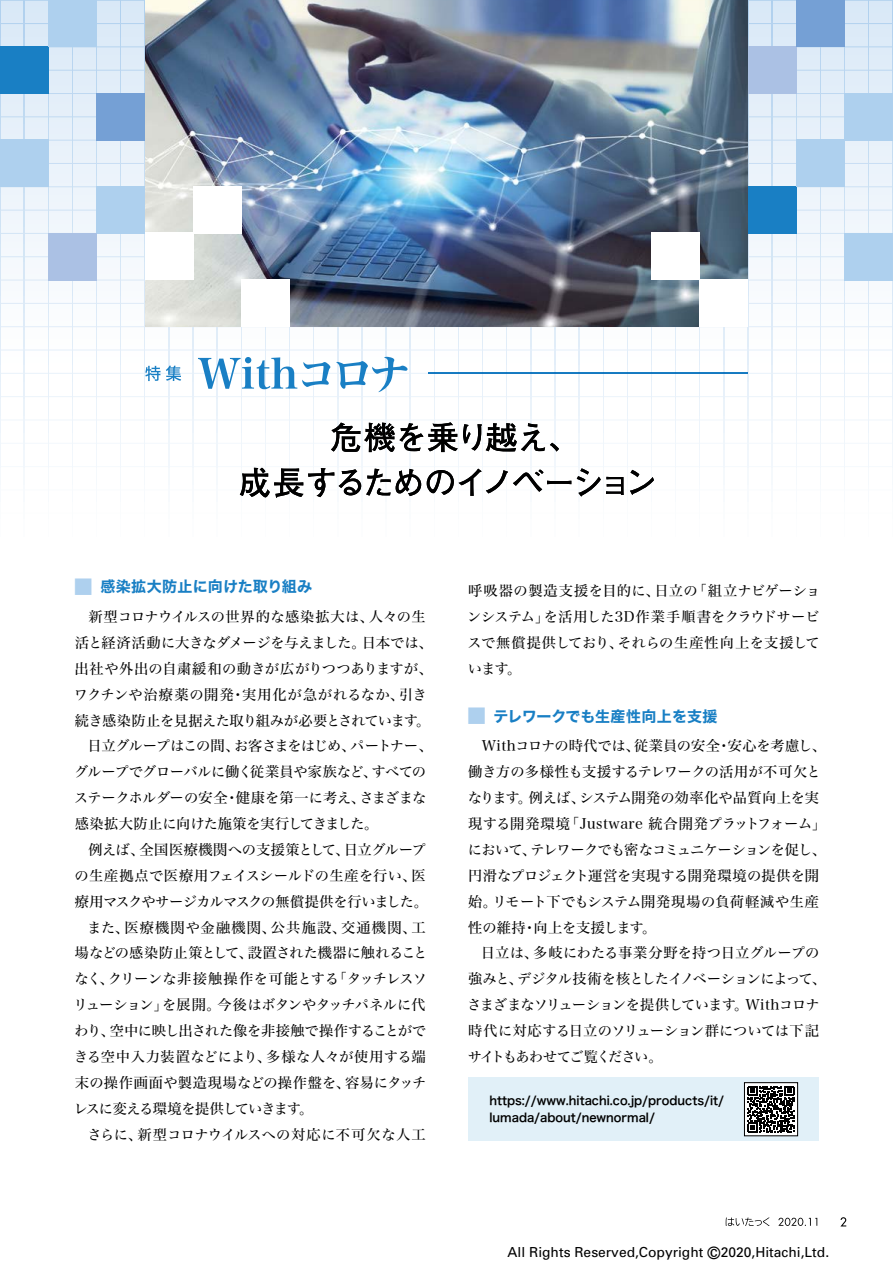
<style>
.page{position:relative;width:893px;height:1263px;background:#fff}
.page>*{position:absolute;margin:0;border:0;box-sizing:border-box;transform-origin:0 0}
.t1{font:15px "Hira Kaku Std N W7";letter-spacing:.01em;color:#197fc4}
.t2{font:14.25px/26px "Hira Min Std W4";letter-spacing:-.015em;color:#000;text-align:justify}
.t3{font:14.25px/26px "Hira Min Std W4";letter-spacing:-.035em;color:#000}
.t4{font:14.25px "Hira Min Std W4";letter-spacing:.025em;color:#000}
.t5{font:14.25px "Hira Min Std W4";letter-spacing:.02em;color:#000}
.t6{font:14.25px "Hira Min Std W4";letter-spacing:-.07em;color:#000}
.t7{font:14.25px "Hira Min Std W4";letter-spacing:-.04em;color:#000}
.t8{font:14.25px "Hira Min Std W4";letter-spacing:-.045em;color:#000}
.t9{font:14.25px "Hira Min Std W4";letter-spacing:.015em;color:#000}
.t10{font:14.25px "Hira Min Std W4";letter-spacing:.05em;color:#000}
.t11{font:14.25px "Hira Min Std W4";letter-spacing:.03em;color:#000}
.t12{font:14.25px "Hira Min Std W4";letter-spacing:.08em;color:#000}
.t13{font:13.8px "Univers";color:#000}
.t14{font:12px/17px "Hira Kaku Std N W6";color:#000;scale:.95 1}
.s1{font-size:21.75px;color:#aed0ee}
.s2{font-size:16.95px}
</style>
<div class="page">
<div style="left:0;top:0;width:893px;height:367px;background:linear-gradient(to bottom,#d6e7f6,#fff)"></div>
<hr style="left:0;top:490px;width:893px;height:1px;background:#f9fcfe">
<hr style="left:0;top:466px;width:893px;height:1px;background:#f6fafd">
<hr style="left:0;top:443px;width:893px;height:1px;background:#f3f8fd">
<hr style="left:0;top:420px;width:893px;height:1px;background:#eff6fc">
<hr style="left:0;top:396px;width:893px;height:1px;background:#ecf4fb">
<hr style="left:0;top:373px;width:893px;height:1px;background:#e9f2fb">
<hr style="left:0;top:350px;width:893px;height:1px;background:#e5effa">
<hr style="left:0;top:326px;width:893px;height:1px;background:#e2edf9">
<hr style="left:0;top:303px;width:893px;height:1px;background:#deebf8">
<hr style="left:0;top:280px;width:893px;height:1px;background:#dbe9f7">
<hr style="left:0;top:256px;width:893px;height:1px;background:#d7e7f7">
<hr style="left:0;top:233px;width:893px;height:1px;background:#d3e5f6">
<hr style="left:0;top:210px;width:893px;height:1px;background:#d0e3f5">
<hr style="left:0;top:187px;width:893px;height:1px;background:#cde1f4">
<hr style="left:0;top:163px;width:893px;height:1px;background:#c9def4">
<hr style="left:0;top:140px;width:893px;height:1px;background:#c5dcf3">
<hr style="left:0;top:117px;width:893px;height:1px;background:#c1daf2">
<hr style="left:0;top:93px;width:893px;height:1px;background:#bed8f1">
<hr style="left:0;top:70px;width:893px;height:1px;background:#bad6f0">
<hr style="left:0;top:47px;width:893px;height:1px;background:#b6d4ef">
<hr style="left:0;top:23px;width:893px;height:1px;background:#b2d2ef">
<hr style="left:0;top:0;width:893px;height:1px;background:#aed0ee">
<svg style="left:892px;top:1px;width:1px;height:467px"></svg>
<svg style="left:868px;top:1px;width:1px;height:467px"></svg>
<svg style="left:844px;top:48px;width:1px;height:420px"></svg>
<svg style="left:820px;top:48px;width:1px;height:420px"></svg>
<svg style="left:796px;top:47px;width:1px;height:421px"></svg>
<svg style="left:772px;top:1px;width:1px;height:467px"></svg>
<svg style="left:748px;top:1px;width:1px;height:467px"></svg>
<svg style="left:724px;top:327px;width:1px;height:141px"></svg>
<svg style="left:699px;top:327px;width:1px;height:141px"></svg>
<svg style="left:675px;top:327px;width:1px;height:141px"></svg>
<svg style="left:651px;top:327px;width:1px;height:141px"></svg>
<svg style="left:627px;top:327px;width:1px;height:141px"></svg>
<svg style="left:603px;top:327px;width:1px;height:141px"></svg>
<svg style="left:579px;top:327px;width:1px;height:141px"></svg>
<svg style="left:555px;top:327px;width:1px;height:141px"></svg>
<svg style="left:531px;top:327px;width:1px;height:141px"></svg>
<svg style="left:506px;top:327px;width:1px;height:141px"></svg>
<svg style="left:482px;top:327px;width:1px;height:141px"></svg>
<svg style="left:458px;top:327px;width:1px;height:141px"></svg>
<svg style="left:434px;top:327px;width:1px;height:141px"></svg>
<svg style="left:410px;top:327px;width:1px;height:141px"></svg>
<svg style="left:386px;top:327px;width:1px;height:141px"></svg>
<svg style="left:362px;top:327px;width:1px;height:141px"></svg>
<svg style="left:338px;top:327px;width:1px;height:141px"></svg>
<svg style="left:313px;top:327px;width:1px;height:141px"></svg>
<svg style="left:289px;top:327px;width:1px;height:141px"></svg>
<svg style="left:265px;top:327px;width:1px;height:141px"></svg>
<svg style="left:241px;top:327px;width:1px;height:141px"></svg>
<svg style="left:217px;top:327px;width:1px;height:141px"></svg>
<svg style="left:193px;top:327px;width:1px;height:141px"></svg>
<svg style="left:169px;top:327px;width:1px;height:141px"></svg>
<hr style="left:145px;top:0;width:1px;height:537px;background:#fff">
<svg style="left:120px;top:1px;width:1px;height:467px"></svg>
<svg style="left:96px;top:48px;width:1px;height:420px"></svg>
<svg style="left:72px;top:48px;width:1px;height:420px"></svg>
<svg style="left:48px;top:94px;width:1px;height:374px"></svg>
<svg style="left:24px;top:1px;width:1px;height:467px"></svg>
<svg style="left:0;top:1px;width:1px;height:467px"></svg>
<img style="left:145px;top:0;width:603px;height:327px">
<svg style="left:840px;top:1217px;width:6px;height:9px"></svg>
<svg style="left:778px;top:1218px;width:39px;height:8px"></svg>
<svg style="left:726px;top:1217px;width:44px;height:9px"></svg>
<hr style="left:429px;top:373px;width:319px;height:1px;background:#197fc4">
<svg style="left:198px;top:357px;width:132px;height:32px"></svg>
<svg style="left:336px;top:357px;width:72px;height:35px"></svg>
<svg style="left:145px;top:366px;width:15px;height:15px"></svg>
<svg style="left:166px;top:366px;width:15px;height:15px"></svg>
<svg style="left:331px;top:422px;width:228px;height:30px"></svg>
<svg style="left:240px;top:468px;width:181px;height:30px"></svg>
<svg style="left:427px;top:469px;width:144px;height:27px"></svg>
<svg style="left:577px;top:468px;width:47px;height:28px"></svg>
<svg style="left:630px;top:470px;width:24px;height:25px"></svg>
<div style="left:468px;top:1077px;width:351px;height:64px;background:#e1f0f8"></div>
<svg style="left:746px;top:1084px;width:50px;height:50px"></svg>
<div style="left:744px;top:1082px;width:54px;height:54px;border:1px solid #000"></div>
<svg style="left:748px;top:1086px;width:46px;height:46px;background:#515151"></svg>
<div style="left:844px;top:93px;width:49px;height:47px;background:#aed0ee"></div>
<div style="left:748px;top:47px;width:48px;height:47px;background:#abc1e4"></div>
<div style="left:796px;top:0;width:49px;height:47px;background:#75a0d5"></div>
<div style="left:844px;top:233px;width:49px;height:47px;background:#aed0ee"></div>
<div style="left:748px;top:187px;width:48px;height:47px;background:#197fc4"></div>
<div style="left:796px;top:140px;width:49px;height:47px;background:#aed0ee"></div>
<div style="left:97px;top:93px;width:48px;height:47px;background:#75a0d5"></div>
<div style="left:0;top:47px;width:49px;height:47px;background:#197fc4"></div>
<div style="left:48px;top:0;width:49px;height:47px;background:#aed0ee"></div>
<div style="left:0;top:140px;width:49px;height:47px;background:#aed0ee"></div>
<div style="left:97px;top:187px;width:48px;height:47px;background:#aed0ee"></div>
<div style="left:48px;top:233px;width:49px;height:47px;background:#abc1e4"></div>
<div style="left:193px;top:187px;width:49px;height:47px;background:#fff"></div>
<div style="left:145px;top:233px;width:48px;height:47px;background:#fff"></div>
<div style="left:241px;top:280px;width:49px;height:47px;background:#fff"></div>
<div style="left:699px;top:280px;width:49px;height:47px;background:#fff"></div>
<div style="left:651px;top:233px;width:49px;height:47px;background:#fff"></div>
<hr style="left:0;top:187px;width:1px;height:47px;background:#197fc4">
<p class="t1" style="left:73px;top:575px;width:241px"><span class="s1">■</span> 感染拡大防止に向けた取り組み</p>
<p class="t4" style="left:88px;top:606px;width:339px">新型コロナウイルスの世界的な感染拡大は、人々の生</p>
<p class="t2" style="left:75px;top:629px;width:359px">活と経済活動に大きなダメージを与えました。日本では、</p>
<p class="t9" style="left:75px;top:658px;width:360px">出社や外出の自粛緩和の動きが広がりつつありますが、</p>
<p class="t10" style="left:74px;top:684px;width:354px">ワクチンや治療薬の開発・実用化が急がれるなか、引き</p>
<p class="t7" style="left:75px;top:710px;width:357px">続き感染防止を見据えた取り組みが必要とされています。</p>
<p class="t6" style="left:88px;top:736px;width:347px">日立グループはこの間、お客さまをはじめ、パートナー、</p>
<p class="t2" style="left:74px;top:759px;width:354px">グループでグローバルに働く従業員や家族など、すべての</p>
<p class="t2" style="left:74px;top:785px;width:354px">ステークホルダーの安全・健康を第一に考え、さまざまな</p>
<p class="t2" style="left:75px;top:810px;width:305px">感染拡大防止に向けた施策を実行してきました。</p>
<p class="t2" style="left:88px;top:836px;width:339px">例えば、全国医療機関への支援策として、日立グループ</p>
<p class="t4" style="left:74px;top:865px;width:353px">の生産拠点で医療用フェイスシールドの生産を行い、医</p>
<p class="t8" style="left:75px;top:891px;width:354px">療用マスクやサージカルマスクの無償提供を行いました。</p>
<p class="t12" style="left:87px;top:917px;width:340px">また、医療機関や金融機関、公共施設、交通機関、工</p>
<p class="t2" style="left:75px;top:940px;width:354px">場などの感染防止策として、設置された機器に触れること</p>
<p class="t3" style="left:74px;top:966px;width:354px">なく、クリーンな非接触操作を可能とする「タッチレスソ</p>
<p class="t2" style="left:73px;top:992px;width:354px">リューション」を展開。今後はボタンやタッチパネルに代</p>
<p class="t2" style="left:75px;top:1017px;width:353px">わり、空中に映し出された像を非接触で操作することがで</p>
<p class="t11" style="left:74px;top:1046px;width:353px">きる空中入力装置などにより、多様な人々が使用する端</p>
<p class="t5" style="left:75px;top:1072px;width:353px">末の操作画面や製造現場などの操作盤を、容易にタッチ</p>
<p class="t6" style="left:74px;top:1098px;width:241px">レスに変える環境を提供していきます。</p>
<p class="t5" style="left:87px;top:1124px;width:340px">さらに、新型コロナウイルスへの対応に不可欠な人工</p>
<p class="t2" style="left:467px;top:577px;width:355px">呼吸器の製造支援を目的に、日立の「組立ナビゲーションシステム」を活用した3D作業手順書をクラウドサービスで無償提供しており、それらの生産性向上を支援しています。</p>
<p class="t1" style="left:466px;top:704px;width:253px"><span class="s1">■</span> テレワークでも生産性向上を支援</p>
<p class="t2" style="left:468px;top:733px;width:360px;text-align:left;text-indent:14px">Withコロナの時代では、従業員の安全・安心を考慮し、働き方の多様性も支援するテレワークの活用が不可欠となります。例えば、システム開発の効率化や品質向上を実現する開発環境「Justware 統合開発プラットフォーム」において、テレワークでも密なコミュニケーションを促し、円滑なプロジェクト運営を実現する開発環境の提供を開始。リモート下でもシステム開発現場の負荷軽減や生産性の維持・向上を支援します。</p>
<p class="t3" style="left:467px;top:940px;width:360px;text-indent:14px">日立は、多岐にわたる事業分野を持つ日立グループの強みと、デジタル技術を核としたイノベーションによって、さまざまなソリューションを提供しています。Withコロナ時代に対応する日立のソリューション群については下記サイトもあわせてご覧ください。</p>
<p class="t14" style="left:489px;top:1092px;width:248px">https://www.hitachi.co.jp/products/it/ lumada/about/newnormal/</p>
<p class="t13" style="left:508px;top:1244px;width:323px">All Rights Reserved,Copyright <span class="s2">©</span>2020,Hitachi,Ltd.</p>
</div>
